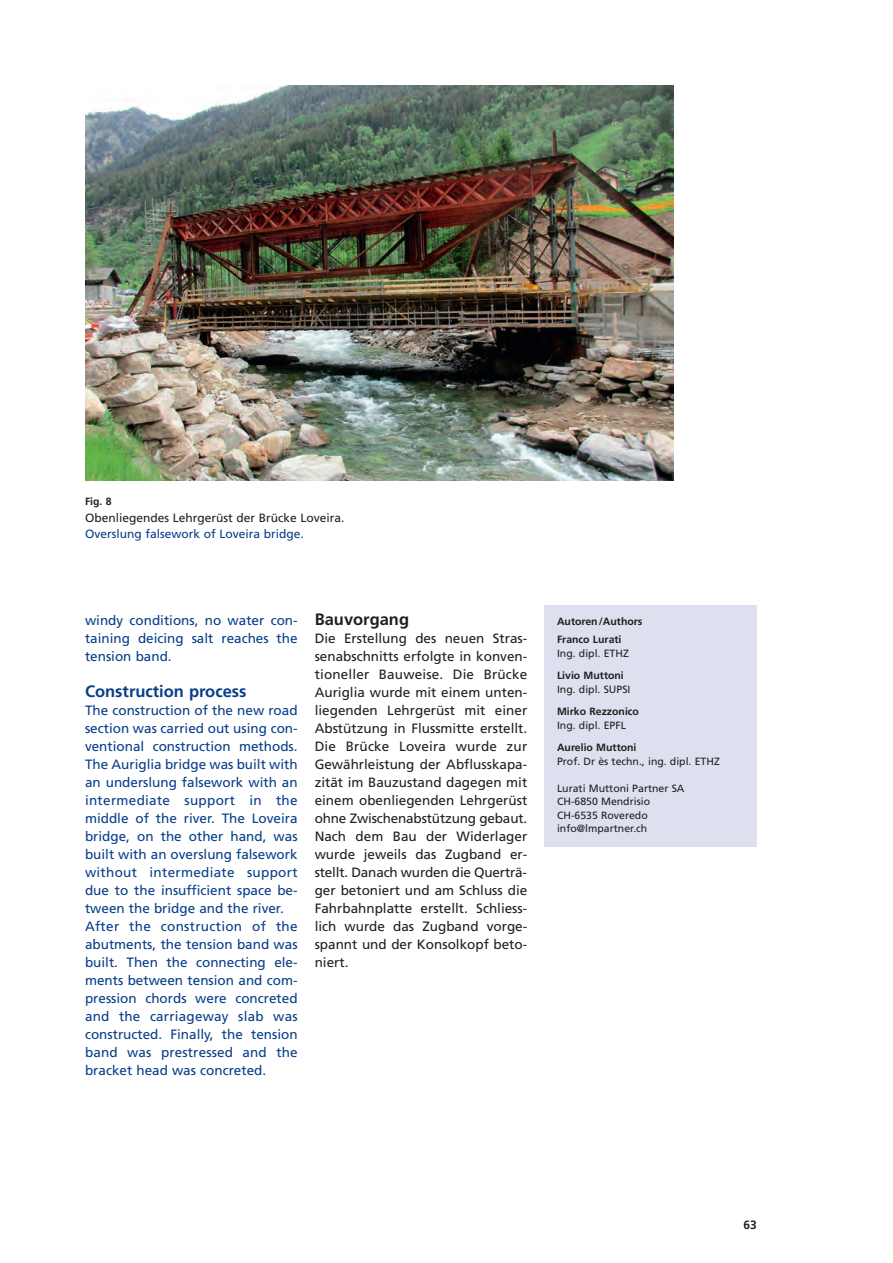
<style>
.page{position:relative;width:893px;height:1263px;background:#fff}
.page>*{position:absolute;margin:0;border:0;box-sizing:border-box;transform-origin:0 0}
.t1{font:700 16.5px "Frutiger";color:#083e89}
.t2{font:700 16.5px "Frutiger";color:#231f20}
.t3{font:13.5px/18px "Frutiger";color:#083e89;text-align:justify}
.t4{font:13.5px/18px "Frutiger";color:#231f20;text-align:justify}
.t5{font:12px "Frutiger";color:#231f20}
.t6{font:12px "Frutiger";color:#083e89}
.t7{font:700 12px "Frutiger";color:#231f20}
.t8{font:10.5px/13.5px "Frutiger";color:#231f20}
.t9{font:700 10.5px/18px "Frutiger";color:#231f20}
</style>
<div class="page">
<div style="left:544px;top:605px;width:213px;height:242px;background:#dde0ee"></div>
<img style="left:85px;top:85px;width:589px;height:395px">
<p class="t9" style="left:85px;top:493px;width:28px">Fig. 8</p>
<p class="t5" style="left:85px;top:512px;width:261px">Obenliegendes Lehrgerüst der Brücke Loveira.</p>
<p class="t6" style="left:85px;top:529px;width:220px">Overslung falsework of Loveira bridge.</p>
<p class="t3" style="left:85px;top:612px;width:214px">windy conditions, no water con&shy;taining deicing salt reaches the tension band.</p>
<p class="t1" style="left:85px;top:685px;width:163px">Construction process</p>
<p class="t3" style="left:85px;top:702px;width:214px;text-align:left">The construction of the new road section was carried out using con&shy;ventional construction methods.<br>The Auriglia bridge was built with an underslung falsework with an intermediate support in the middle of the river. The Loveira bridge, on the other hand, was built with an overslung falsework without intermediate support due to the insufficient space be - tween the bridge and the river.<br>After the construction of the abutments, the tension band was built. Then the connecting ele&shy;ments between tension and com&shy;pression chords were concreted and the carriageway slab was constructed. Finally, the tension band was prestressed and the bracket head was concreted.</p>
<p class="t2" style="left:315px;top:613px;width:96px">Bauvorgang</p>
<p class="t4" style="left:315px;top:630px;width:214px">Die Erstellung des neuen Stras - senabschnitts erfolgte in konven&shy;tioneller Bauweise. Die Brücke Auriglia wurde mit einem unten&shy;liegenden Lehrgerüst mit einer Abstützung in Flussmitte erstellt.<br>Die Brücke Loveira wurde zur Gewährleistung der Abflusskapa - zität im Bauzustand dagegen mit einem obenliegenden Lehrgerüst ohne Zwischenabstützung gebaut.<br>Nach dem Bau der Widerlager wur de jeweils das Zugband er - stellt. Danach wurden die Quer trä - ger betoniert und am Schluss die Fahrbahnplatte erstellt. Schliess - lich wurde das Zugband vorge&shy;spannt und der Konsolkopf beto&shy;niert.</p>
<p class="t9" style="left:557px;top:613px;width:87px">Autoren/Authors<br>Franco Lurati</p>
<p class="t8" style="left:557px;top:647px;width:73px">Ing. dipl. ETHZ</p>
<p class="t9" style="left:557px;top:667px;width:68px">Livio Muttoni</p>
<p class="t8" style="left:557px;top:683px;width:75px">Ing. dipl. SUPSI</p>
<p class="t9" style="left:557px;top:703px;width:83px">Mirko Rezzonico</p>
<p class="t8" style="left:557px;top:719px;width:70px">Ing. dipl. EPFL</p>
<p class="t9" style="left:557px;top:739px;width:81px">Aurelio Muttoni</p>
<p class="t8" style="left:557px;top:755px;width:164px">Prof. Dr ès techn., ing. dipl. ETHZ</p>
<p class="t8" style="left:557px;top:782px;width:129px">Lurati Muttoni Partner SA<br>CH-6850 Mendrisio<br>CH-6535 Roveredo info@lmpartner.ch</p>
<p class="t7" style="left:744px;top:1220px;width:15px">63</p>
</div>
